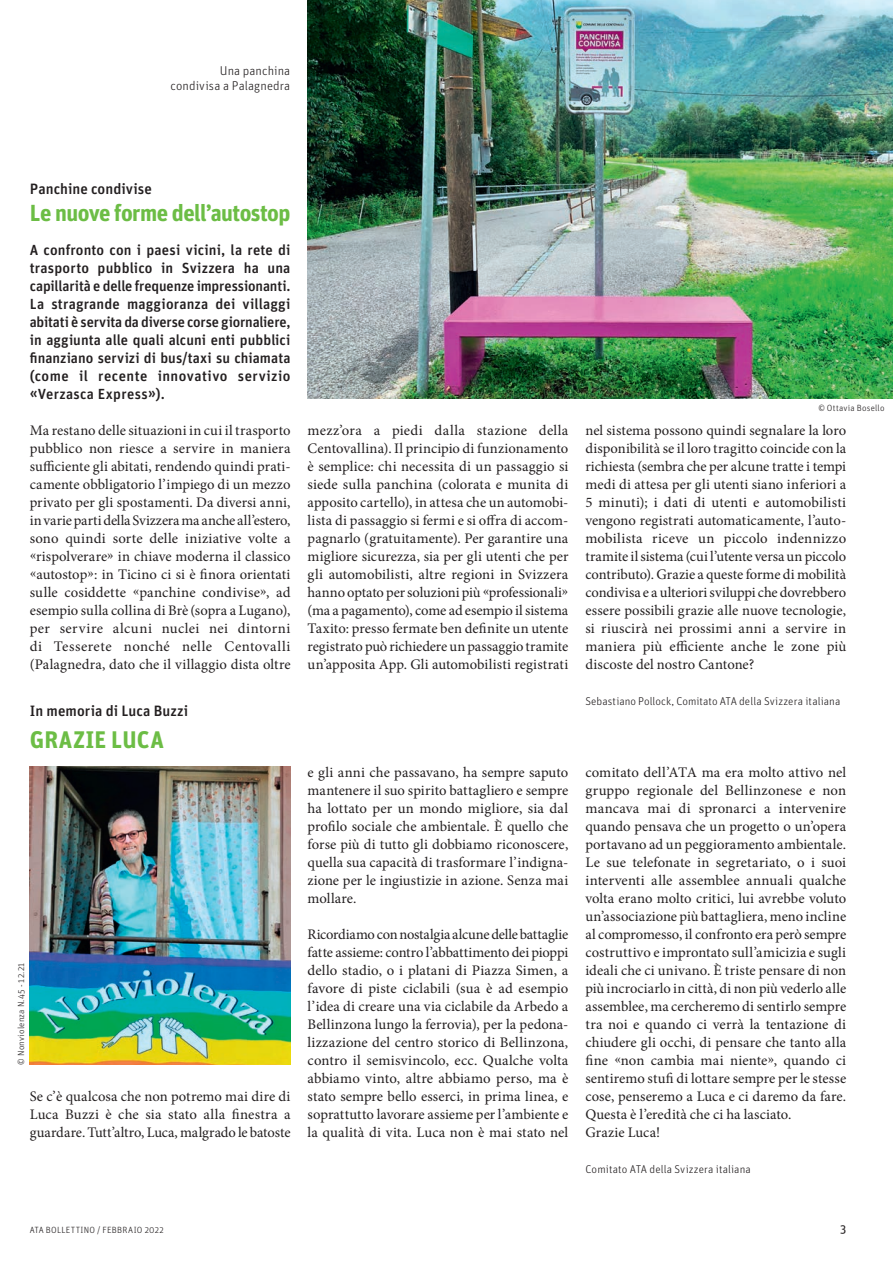
<style>
.page{position:relative;width:893px;height:1263px;background:#fff}
.page>*{position:absolute;margin:0;border:0;box-sizing:border-box;transform-origin:0 0}
.t1{font:700 24px "Unit OT";letter-spacing:.01em;color:#6cbd45}
.t2{font:700 23.25px "Unit OT";letter-spacing:-.025em;color:#6cbd45}
.t3{font:500 15px "Unit OT";letter-spacing:.005em;color:#231f20}
.t4{font:14.7px/18px "Minion Pro";letter-spacing:.005em;color:#231f20;text-align:justify}
.t5{font:500 14.7px/18px "Unit OT";letter-spacing:.025em;color:#231f20;text-align:justify}
.t6{font:300 12.75px/15.8px "Unit OT";letter-spacing:.01em;color:#231f20;text-align:right}
.t7{font:12px "Unit OT";color:#231f20}
.t8{font:300 11.25px "Unit OT";letter-spacing:.01em;color:#231f20}
.t9{font:300 9px "Unit OT";letter-spacing:.025em;color:#231f20}
</style>
<div class="page">
<img style="left:30px;top:766px;width:261px;height:299px">
<img style="left:308px;top:0;width:585px;height:399px">
<p class="t6" style="left:170px;top:62px;width:121px">Una panchina condivisa a Palagnedra</p>
<p class="t3" style="left:30px;top:179px;width:124px">Panchine condivise</p>
<h2 class="t2" style="left:30px;top:198px;width:262px">Le nuove forme dell’autostop</h2>
<p class="t5" style="left:30px;top:240px;width:262px">A confronto con i paesi vicini, la rete di trasporto pubblico in Svizzera ha una capillarità e delle frequenze impressionanti.<br>La stragrande maggioranza dei villaggi abitati è servita da diverse corse giornaliere, in aggiunta alle quali alcuni enti pubblici finanziano servizi di bus/taxi su chiamata (come il recente innovativo servizio «Verzasca Express»).</p>
<p class="t4" style="left:30px;top:421px;width:262px">Ma restano delle situazioni in cui il trasporto pubblico non riesce a servire in maniera sufficiente gli abitati, rendendo quindi prati&shy;camente obbligatorio l’impiego di un mezzo privato per gli spostamenti. Da diversi anni, in varie parti della Svizzera ma anche all’estero, sono quindi sorte delle iniziative volte a «rispolverare» in chiave moderna il classico «autostop»: in Ticino ci si è finora orientati sulle cosiddette «panchine condivise», ad esempio sulla collina di Brè (sopra a Lugano), per servire alcuni nuclei nei dintorni di Tesserete nonché nelle Centovalli (Palagnedra, dato che il villaggio dista oltre</p>
<p class="t4" style="left:308px;top:421px;width:262px">mezz’ora a piedi dalla stazione della Centovallina). Il principio di funzionamento è semplice: chi necessita di un passaggio si siede sulla panchina (colorata e munita di apposito cartello), in attesa che un automobi&shy;lista di passaggio si fermi e si offra di accom&shy;pagnarlo (gratuitamente). Per garantire una migliore sicurezza, sia per gli utenti che per gli automobilisti, altre regioni in Svizzera hanno optato per soluzioni più «professionali» (ma a pagamento), come ad esempio il sistema Taxito: presso fermate ben definite un utente registrato può richiedere un passaggio tramite un’apposita App. Gli automobilisti registrati</p>
<p class="t3" style="left:30px;top:701px;width:160px">In memoria di Luca Buzzi</p>
<h1 class="t1" style="left:30px;top:723px;width:135px">GRAZIE LUCA</h1>
<p class="t9" style="left:16px;top:1065px;width:104px;rotate:-90deg">© Nonviolenza N.45 - 12.21</p>
<p class="t4" style="left:30px;top:1087px;width:262px">Se c’è qualcosa che non potremo mai dire di Luca Buzzi è che sia stato alla finestra a guardare. Tutt’altro, Luca, malgrado le batoste</p>
<p class="t4" style="left:308px;top:763px;width:262px">e gli anni che passavano, ha sempre saputo mantenere il suo spirito battagliero e sempre ha lottato per un mondo migliore, sia dal profilo sociale che ambientale. È quello che forse più di tutto gli dobbiamo riconoscere, quella sua capacità di trasformare l’indigna&shy;zione per le ingiustizie in azione. Senza mai mollare.</p>
<p class="t4" style="left:308px;top:925px;width:262px">Ricordiamo con nostalgia alcune delle battaglie fatte assieme: contro l’abbattimento dei pioppi dello stadio, o i platani di Piazza Simen, a favore di piste ciclabili (sua è ad esempio l’idea di creare una via ciclabile da Arbedo a Bellinzona lungo la ferrovia), per la pedona&shy;lizzazione del centro storico di Bellinzona, contro il semisvincolo, ecc. Qualche volta abbiamo vinto, altre abbiamo perso, ma è stato sempre bello esserci, in prima linea, e soprattutto lavorare assieme per l’ambiente e la qualità di vita. Luca non è mai stato nel</p>
<p class="t9" style="left:818px;top:403px;width:68px">© Ottavia Bosello</p>
<p class="t4" style="left:585px;top:421px;width:262px">nel sistema possono quindi segnalare la loro disponibilità se il loro tragitto coincide con la richiesta (sembra che per alcune tratte i tempi medi di attesa per gli utenti siano inferiori a 5 minuti); i dati di utenti e automobilisti vengono registrati automaticamente, l’auto&shy;mobilista riceve un piccolo indennizzo tramite il sistema (cui l’utente versa un piccolo contributo). Grazie a queste forme di mobilità condivisa e a ulteriori sviluppi che dovrebbero essere possibili grazie alle nuove tecnologie, si riuscirà nei prossimi anni a servire in maniera più efficiente anche le zone più discoste del nostro Cantone?</p>
<p class="t8" style="left:585px;top:694px;width:256px">Sebastiano Pollock, Comitato ATA della Svizzera italiana</p>
<p class="t4" style="left:585px;top:763px;width:262px;text-align:left">comitato dell’ATA ma era molto attivo nel gruppo regionale del Bellinzonese e non mancava mai di spronarci a intervenire quando pensava che un progetto o un’opera portavano ad un peggioramento ambientale.<br>Le sue telefonate in segretariato, o i suoi interventi alle assemblee annuali qualche volta erano molto critici, lui avrebbe voluto un’associazione più battagliera, meno incline al compromesso, il confronto era però sempre costruttivo e improntato sull’amicizia e sugli ideali che ci univano. È triste pensare di non più incrociarlo in città, di non più vederlo alle assemblee, ma cercheremo di sentirlo sempre tra noi e quando ci verrà la tentazione di chiudere gli occhi, di pensare che tanto alla fine «non cambia mai niente», quando ci sentiremo stufi di lottare sempre per le stesse cose, penseremo a Luca e ci daremo da fare.<br>Questa è l’eredità che ci ha lasciato.<br>Grazie Luca!</p>
<p class="t8" style="left:585px;top:1162px;width:167px">Comitato ATA della Svizzera italiana</p>
<p class="t9" style="left:30px;top:1225px;width:135px">ATA BOLLETTINO / FEBBRAIO 2022</p>
<p class="t7" style="left:840px;top:1221px;width:8px">3</p>
</div>
